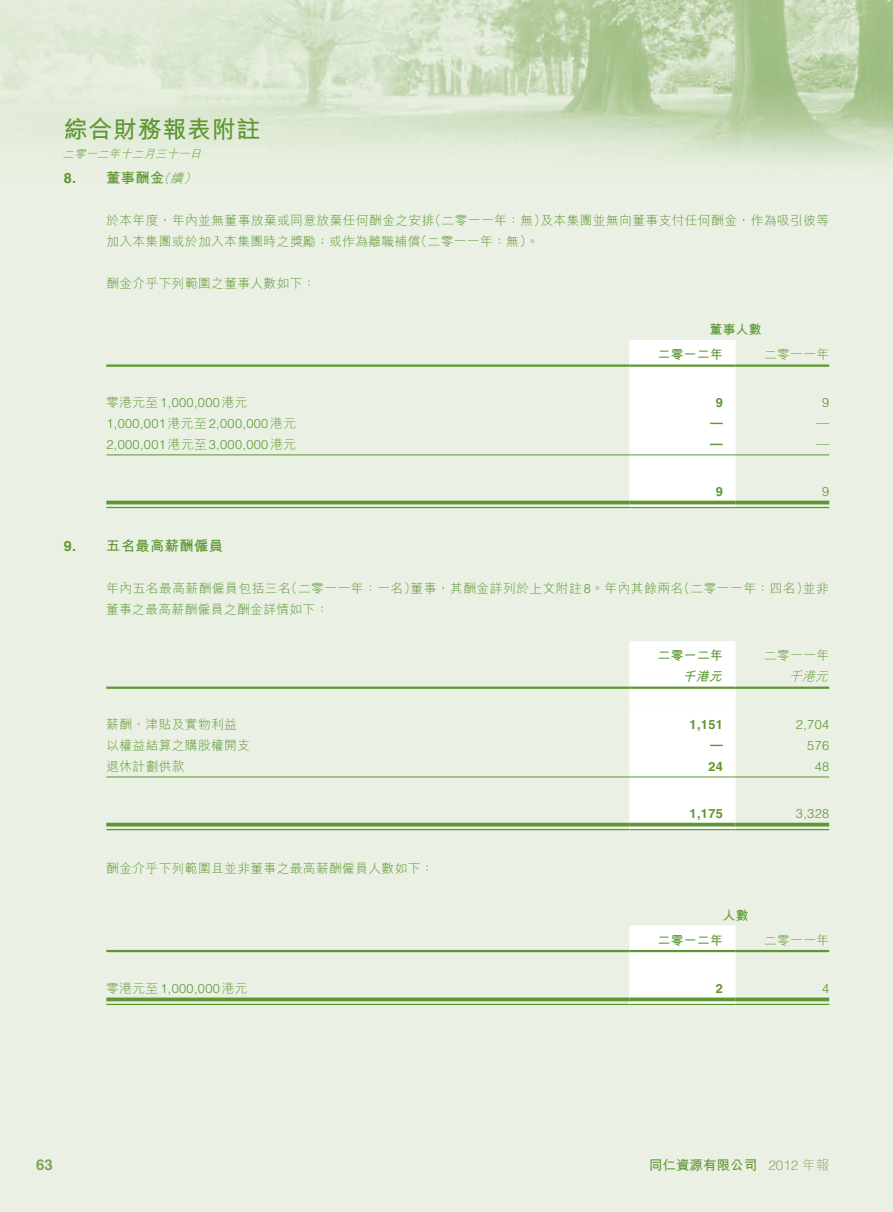
<style>
.page{position:relative;width:893px;height:1212px;background:#fff}
.page>*{position:absolute;margin:0;border:0;box-sizing:border-box;transform-origin:0 0}
.t1{font:700 24px "M Hei HK";letter-spacing:.03em;color:#5c9731}
.t2{font:700 15px "Helvetica";color:#79a751}
.t3{font:700 14.25px "M Hei HK";letter-spacing:.03em;color:#5c9731}
.t4{font:700 14.25px "Helvetica";color:#5c9731}
.t5{font:700 13.5px "M Hei HK";color:#5c9731}
.t6{font:300 13.5px "Helvetica";color:#88af62}
.t7{font:300 12.75px/21px "M Hei HK";letter-spacing:.03em;color:#5c9731}
.t8{font:300 12.75px "Helvetica";letter-spacing:.03em;color:#5c9731}
.t9{font:700 12.75px "M Hei HK";letter-spacing:.03em;color:#5c9731}
.t10{font:700 12.75px "Helvetica";letter-spacing:.03em;color:#5c9731}
.t11{font:italic 300 12.75px "M Hei HK";color:#5c9731}
.t12{font:italic 700 12.75px "M Hei HK";color:#5c9731}
.t13{font:italic 300 11.25px "M Hei HK";color:#5c9731}
.s1{font-family:"M Hei HK"}
.s2{font-family:"Helvetica"}
</style>
<div class="page">
<img style="left:0;top:0;width:893px;height:1212px">
<svg style="left:629px;top:340px;width:107px;height:167px"></svg>
<hr style="left:106px;top:364px;width:523px;height:3px;background:#5c9731">
<hr style="left:629px;top:364px;width:107px;height:3px;background:#5c9731">
<hr style="left:736px;top:364px;width:93px;height:3px;background:#5c9731">
<hr style="left:106px;top:454px;width:523px;height:1px;background:#5c9731">
<hr style="left:629px;top:454px;width:107px;height:1px;background:#5c9731">
<hr style="left:736px;top:454px;width:93px;height:1px;background:#5c9731">
<hr style="left:106px;top:501px;width:523px;height:3px;background:#5c9731">
<hr style="left:106px;top:507px;width:523px;height:1px;background:#5c9731">
<hr style="left:629px;top:501px;width:107px;height:3px;background:#5c9731">
<hr style="left:629px;top:507px;width:107px;height:1px;background:#5c9731">
<hr style="left:736px;top:501px;width:93px;height:3px;background:#5c9731">
<hr style="left:736px;top:507px;width:93px;height:1px;background:#5c9731">
<svg style="left:629px;top:641px;width:107px;height:188px"></svg>
<hr style="left:106px;top:686px;width:523px;height:3px;background:#5c9731">
<hr style="left:629px;top:686px;width:107px;height:3px;background:#5c9731">
<hr style="left:736px;top:686px;width:93px;height:3px;background:#5c9731">
<hr style="left:106px;top:776px;width:523px;height:1px;background:#5c9731">
<hr style="left:629px;top:776px;width:107px;height:1px;background:#5c9731">
<hr style="left:736px;top:776px;width:93px;height:1px;background:#5c9731">
<hr style="left:106px;top:823px;width:523px;height:3px;background:#5c9731">
<hr style="left:106px;top:829px;width:523px;height:1px;background:#5c9731">
<hr style="left:629px;top:823px;width:107px;height:3px;background:#5c9731">
<hr style="left:629px;top:829px;width:107px;height:1px;background:#5c9731">
<hr style="left:736px;top:823px;width:93px;height:3px;background:#5c9731">
<hr style="left:736px;top:829px;width:93px;height:1px;background:#5c9731">
<svg style="left:629px;top:925px;width:107px;height:79px"></svg>
<hr style="left:106px;top:950px;width:523px;height:2px;background:#5c9731">
<hr style="left:629px;top:950px;width:107px;height:2px;background:#5c9731">
<hr style="left:736px;top:950px;width:93px;height:2px;background:#5c9731">
<svg style="left:106px;top:997px;width:523px;height:4px;background:#6fa349"></svg>
<hr style="left:106px;top:1004px;width:523px;height:1px;background:#5c9731">
<svg style="left:629px;top:997px;width:107px;height:4px"></svg>
<hr style="left:629px;top:1004px;width:107px;height:1px;background:#5c9731">
<svg style="left:736px;top:997px;width:93px;height:4px"></svg>
<hr style="left:736px;top:1004px;width:93px;height:1px;background:#5c9731">
<h1 class="t1" style="left:64px;top:112px;width:198px">綜合財務報表附註</h1>
<p class="t13" style="left:63px;top:146px;width:144px">二零一二年十二月三十一日</p>
<p class="t4" style="left:64px;top:169px;width:14px">8.</p>
<p class="t4" style="left:64px;top:537px;width:14px">9.</p>
<p class="t3" style="left:106px;top:167px;width:60px">董事酬金</p>
<p class="t11" style="left:170px;top:169px;width:19px">續</p>
<p class="t11" style="left:157px;top:169px;width:19px">（</p>
<p class="t11" style="left:183px;top:169px;width:19px">(</p>
<p class="t7" style="left:428px;top:209px;width:119px">（二零一一年：無）</p>
<p class="t7" style="left:540px;top:209px;width:290px">及本集團並無向董事支付任何酬金，作為吸引彼等</p>
<p class="t7" style="left:414px;top:209px;width:126px;text-indent:-308px">於本年度，年內並無董事放棄或同意放棄任何酬金之安排<br>（二零一一年：無。(</p>
<p class="t7" style="left:106px;top:230px;width:316px">加入本集團或於加入本集團時之獎勵；或作為離職補償</p>
<p class="t7" style="left:106px;top:272px;width:211px">酬金介乎下列範圍之董事人數如下：</p>
<p class="t9" style="left:710px;top:320px;width:54px">董事人數</p>
<p class="t9" style="left:658px;top:345px;width:67px">二零一二年</p>
<p class="t7" style="left:764px;top:344px;width:67px">二零一一年</p>
<p class="t8" style="left:106px;top:395px;width:143px"><span class="s1">零港元至</span>1,000,000<span class="s1">港元</span></p>
<p class="t10" style="left:716px;top:395px;width:9px">9</p>
<p class="t8" style="left:822px;top:395px;width:9px">9</p>
<p class="t8" style="left:106px;top:416px;width:191px">1,000,001<span class="s1">港元至</span>2,000,000<span class="s1">港元</span></p>
<p class="t10" style="left:710px;top:415px;width:14px">—</p>
<p class="t8" style="left:816px;top:414px;width:14px">—</p>
<p class="t8" style="left:106px;top:437px;width:191px">2,000,001<span class="s1">港元至</span>3,000,000<span class="s1">港元</span></p>
<p class="t10" style="left:710px;top:436px;width:14px">—</p>
<p class="t8" style="left:817px;top:435px;width:14px">—</p>
<p class="t10" style="left:716px;top:483px;width:9px">9</p>
<p class="t8" style="left:822px;top:483px;width:9px">9</p>
<p class="t3" style="left:106px;top:536px;width:118px">五名最高薪酬僱員</p>
<p class="t7" style="left:106px;top:577px;width:224px">年內五名最高薪酬僱員包括三名<br>董事之最高薪酬僱員之酬金詳情如下：</p>
<p class="t7" style="left:285px;top:577px;width:133px">（二零一一年：一名）</p>
<p class="t7" style="left:677px;top:577px;width:133px">（二零一一年：四名）</p>
<p class="t7" style="left:411px;top:577px;width:274px">董事，其酬金詳列於上文附註 。<span class="s2">8</span> 年內其餘兩名</p>
<p class="t7" style="left:803px;top:577px;width:27px">並非</p>
<p class="t9" style="left:658px;top:646px;width:67px">二零一二年</p>
<p class="t7" style="left:764px;top:645px;width:67px">二零一一年</p>
<p class="t12" style="left:683px;top:667px;width:45px">千港元</p>
<p class="t11" style="left:789px;top:668px;width:45px">千港元</p>
<p class="t7" style="left:106px;top:713px;width:132px">薪酬、津貼及實物利益</p>
<p class="t10" style="left:690px;top:717px;width:35px">1,151</p>
<p class="t8" style="left:796px;top:717px;width:35px">2,704</p>
<p class="t7" style="left:106px;top:734px;width:145px">以權益結算之購股權開支</p>
<p class="t10" style="left:710px;top:737px;width:14px">—</p>
<p class="t8" style="left:807px;top:738px;width:23px">576</p>
<p class="t7" style="left:106px;top:755px;width:80px">退休計劃供款</p>
<p class="t10" style="left:708px;top:759px;width:16px">24</p>
<p class="t8" style="left:815px;top:759px;width:16px">48</p>
<p class="t10" style="left:690px;top:805px;width:35px">1,175</p>
<p class="t8" style="left:796px;top:805px;width:35px">3,328</p>
<p class="t7" style="left:106px;top:857px;width:329px">酬金介乎下列範圍且並非董事之最高薪酬僱員人數如下：</p>
<p class="t9" style="left:723px;top:905px;width:27px">人數</p>
<p class="t9" style="left:658px;top:931px;width:67px">二零一二年</p>
<p class="t7" style="left:764px;top:929px;width:67px">二零一一年</p>
<p class="t8" style="left:106px;top:980px;width:143px"><span class="s1">零港元至</span>1,000,000<span class="s1">港元</span></p>
<p class="t10" style="left:716px;top:980px;width:9px">2</p>
<p class="t8" style="left:822px;top:980px;width:9px">4</p>
<p class="t2" style="left:36px;top:1155px;width:18px">63</p>
<p class="t5" style="left:649px;top:1155px;width:109px">同仁資源有限公司</p>
<p class="t6" style="left:768px;top:1157px;width:62px">2012 <span class="s1">年報</span></p>
</div>
